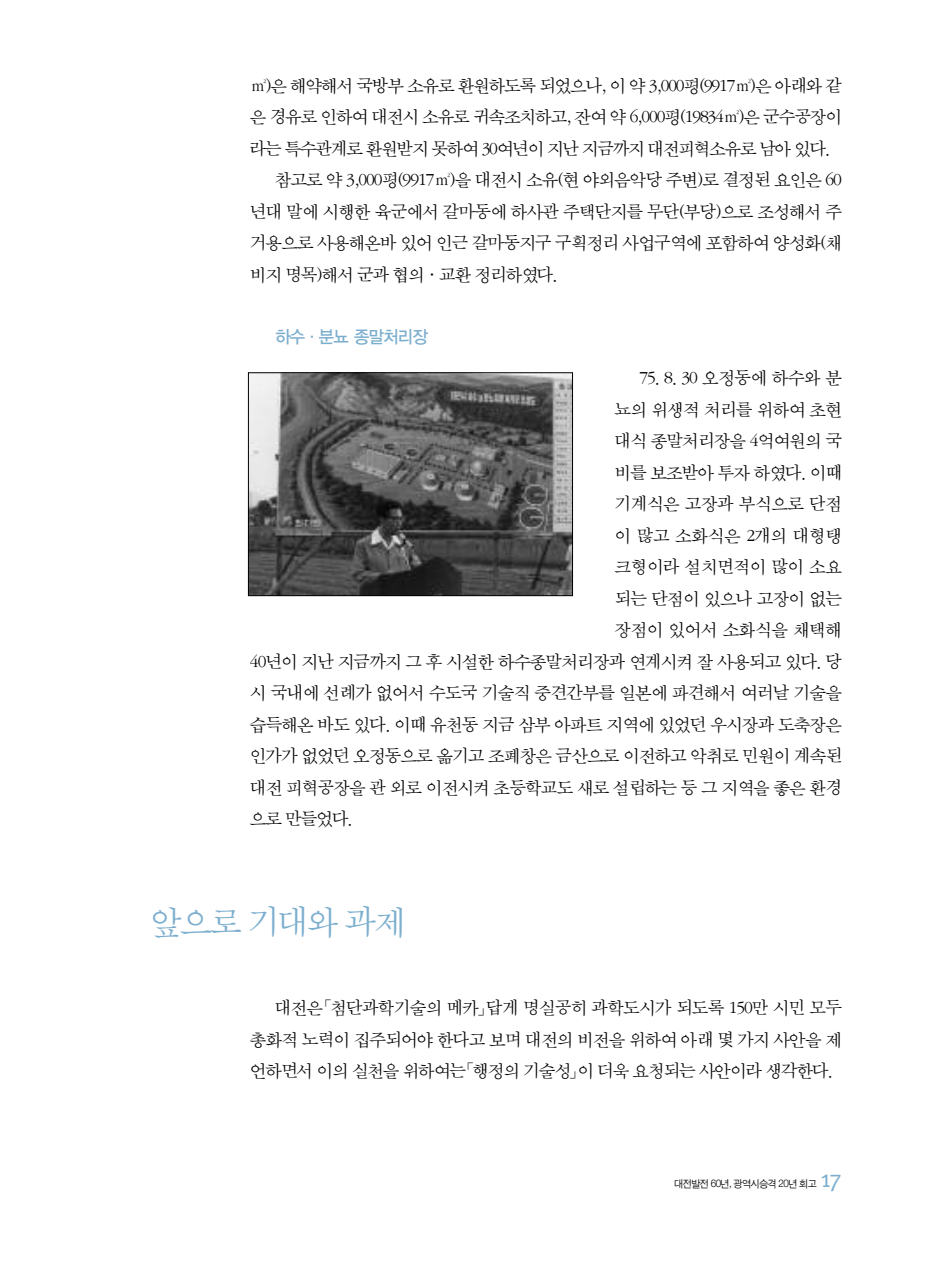
<style>
.page{position:relative;width:943px;height:1265px;background:#fff}
.page>*{position:absolute;margin:0;border:0;box-sizing:border-box;transform-origin:0 0}
.t1{font:35px "Sand Sm";letter-spacing:-.05em;color:#7caece}
.t2{font:24.5px "Meta Plus Normal";color:#7caece}
.t3{font:18.38px/31.5px "Sand Sm";letter-spacing:-.045em;color:#000;text-align:justify}
.t4{font:18.38px "Sand Sm";letter-spacing:-.02em;color:#000}
.t5{font:18.38px "Sand Sm";letter-spacing:-.025em;color:#000}
.t6{font:18.38px "Sand Sm";letter-spacing:-.01em;color:#000}
.t7{font:17.5px "YGO13";letter-spacing:-.125em;color:#7caece;scale:.95 1}
.t8{font:10.5px "Sand Jg";letter-spacing:-.06em;color:#000}
</style>
<div class="page">
<img style="left:250px;top:374px;width:321px;height:220px">
<div style="left:248px;top:372px;width:325px;height:224px;border:1px solid #000"></div>
<p class="t3" style="left:250px;top:70px;width:593px">㎡)은 해약해서 국방부 소유로 환원하도록 되었으나, 이 약 3,000평(9917㎡)은 아래와 같</p>
<p class="t3" style="left:250px;top:101px;width:593px">은 경유로 인하여 대전시 소유로 귀속조치하고, 잔여 약 6,000평(19834㎡)은 군수공장이</p>
<p class="t3" style="left:250px;top:133px;width:582px">라는 특수관계로 환원받지 못하여 30여년이 지난 지금까지 대전피혁소유로 남아 있다.</p>
<p class="t3" style="left:275px;top:164px;width:568px">참고로 약 3,000평(9917㎡)을 대전시 소유(현 야외음악당 주변)로 결정된 요인은 60</p>
<p class="t3" style="left:250px;top:196px;width:593px">년대 말에 시행한 육군에서 갈마동에 하사관 주택단지를 무단(부당)으로 조성해서 주</p>
<p class="t3" style="left:250px;top:227px;width:593px">거용으로 사용해온바 있어 인근 갈마동지구 구획정리 사업구역에 포함하여 양성화(채</p>
<p class="t3" style="left:250px;top:259px;width:310px">비지 명목)해서 군과 협의·교환 정리하였다.</p>
<p class="t7" style="left:275px;top:327px;width:163px">하수·분뇨 종말처리장</p>
<p class="t5" style="left:639px;top:369px;width:204px">75. 8. 30 오정동에 하수와 분</p>
<p class="t3" style="left:614px;top:394px;width:229px">뇨의 위생적 처리를 위하여 초현</p>
<p class="t3" style="left:614px;top:425px;width:229px">대식 종말처리장을 4억여원의 국</p>
<p class="t3" style="left:614px;top:457px;width:229px">비를 보조받아 투자 하였다. 이때</p>
<p class="t4" style="left:614px;top:495px;width:229px">기계식은 고장과 부식으로 단점</p>
<p class="t6" style="left:614px;top:526px;width:229px">이 많고 소화식은 2개의 대형탱</p>
<p class="t4" style="left:614px;top:558px;width:229px">크형이라 설치면적이 많이 소요</p>
<p class="t3" style="left:614px;top:583px;width:229px">되는 단점이 있으나 고장이 없는</p>
<p class="t4" style="left:614px;top:621px;width:229px">장점이 있어서 소화식을 채택해</p>
<p class="t3" style="left:250px;top:646px;width:593px">40년이 지난 지금까지 그 후 시설한 하수종말처리장과 연계시켜 잘 사용되고 있다. 당</p>
<p class="t3" style="left:250px;top:677px;width:593px">시 국내에 선례가 없어서 수도국 기술직 중견간부를 일본에 파견해서 여러날 기술을</p>
<p class="t3" style="left:250px;top:709px;width:593px">습득해온 바도 있다. 이때 유천동 지금 삼부 아파트 지역에 있었던 우시장과 도축장은</p>
<p class="t3" style="left:250px;top:740px;width:593px">인가가 없었던 오정동으로 옮기고 조폐창은 금산으로 이전하고 악취로 민원이 계속된</p>
<p class="t3" style="left:250px;top:772px;width:593px">대전 피혁공장을 관 외로 이전시켜 초등학교도 새로 설립하는 등 그 지역을 좋은 환경</p>
<p class="t3" style="left:250px;top:803px;width:105px">으로 만들었다.</p>
<h1 class="t1" style="left:151px;top:904px;width:257px">앞으로 기대와 과제</h1>
<p class="t3" style="left:250px;top:992px;width:593px;text-indent:25px">대전은「첨단과학기술의 메카」답게 명실공히 과학도시가 되도록 150만 시민 모두 총화적 노력이 집주되어야 한다고 보며 대전의 비전을 위하여 아래 몇 가지 사안을 제 언하면서 이의 실천을 위하여는「행정의 기술성」이 더욱 요청되는 사안이라 생각한다.</p>
<p class="t8" style="left:674px;top:1178px;width:144px">대전발전 60년, 광역시승격 20년 회고</p>
<h2 class="t2" style="left:820px;top:1164px;width:23px">17</h2>
</div>
